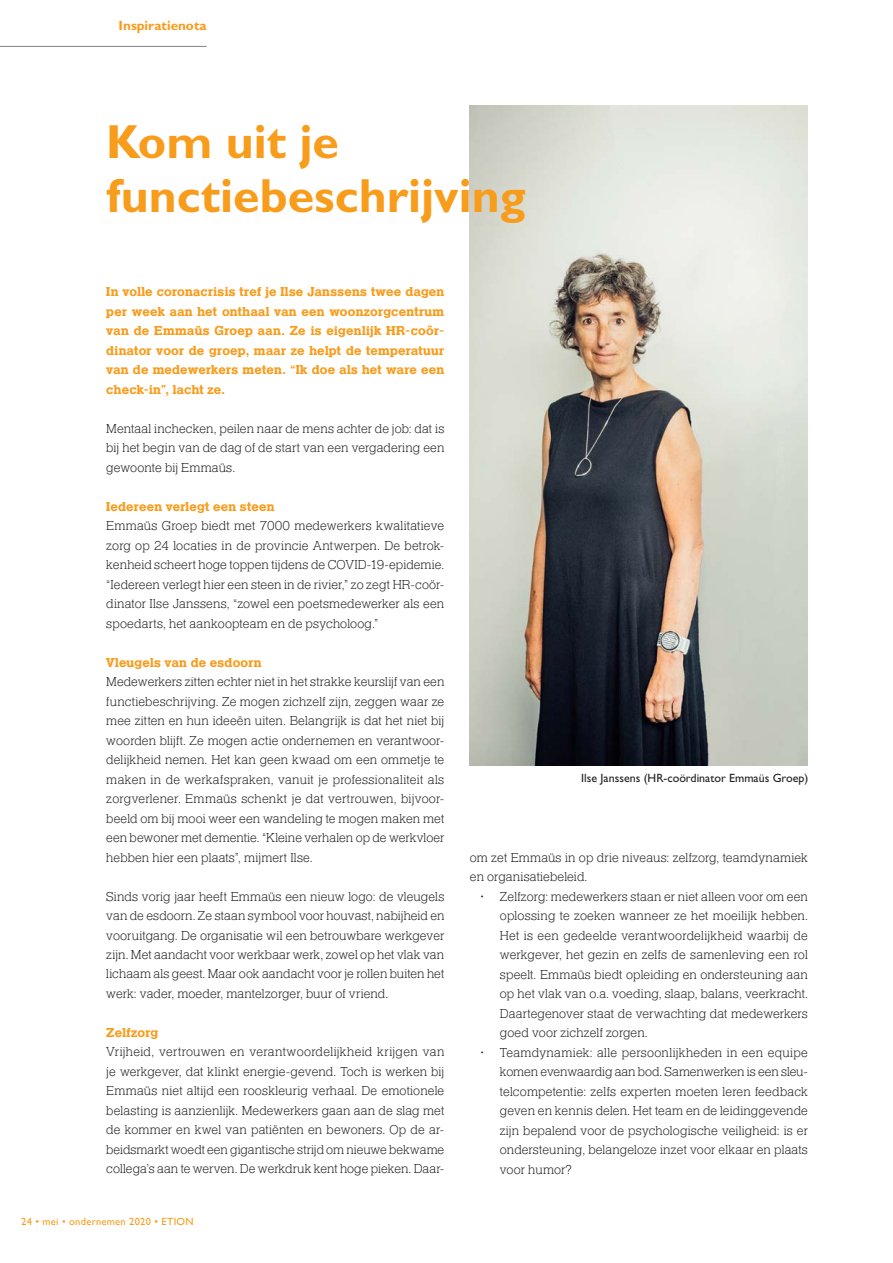
<style>
.page{position:relative;width:893px;height:1263px;background:#fff}
.page>*{position:absolute;margin:0;border:0;box-sizing:border-box;transform-origin:0 0}
.Kop{font:700 48px "Gill Sans Std";color:#f89c1c}
.Body{font:300 13.5px/19.5px "Helserif";letter-spacing:.005em;color:#231f20;text-align:justify}
.Body-2{font:700 13.5px/19.5px "Helserif";letter-spacing:.01em;color:#f89c1c;text-align:justify}
.t1{font:700 13.5px "Gill Sans Std";color:#f89c1c}
.Onderschrift_-_foto{font:12px "Gill Sans Std";color:#231f20}
.t2{font:10.5px "Gill Sans Std";letter-spacing:.025em;color:#f89c1c}
</style>
<div class="page">
<hr style="left:0;top:46px;width:207px;height:1px;background:#818386">
<img style="left:470px;top:106px;width:338px;height:659px">
<p class="t1" style="left:119px;top:18px;width:90px">Inspiratienota</p>
<p class="Kop" style="left:106px;top:114px;width:234px">Kom uit je</p>
<p class="Kop" style="left:106px;top:167px;width:421px">functiebeschrijving</p>
<p class="Body-2" style="left:106px;top:283px;width:340px">In volle coronacrisis tref je Ilse Janssens twee dagen per week aan het onthaal van een woonzorgcentrum van de Emmaüs Groep aan. Ze is eigenlijk HR-coör&shy;dinator voor de groep, maar ze helpt de temperatuur van de medewerkers meten. “Ik doe als het ware een check-in”, lacht ze.</p>
<p class="Body" style="left:106px;top:419px;width:340px">Mentaal inchecken, peilen naar de mens achter de job: dat is bij het begin van de dag of de start van een vergadering een gewoonte bij Emmaüs.</p>
<p class="Body-2" style="left:106px;top:497px;width:170px">Iedereen verlegt een steen</p>
<p class="Body" style="left:106px;top:516px;width:340px">Emmaüs Groep biedt met 7000 medewerkers kwalitatieve zorg op 24 locaties in de provincie Antwerpen. De betrok&shy;kenheid scheert hoge toppen tijdens de COVID-19-epidemie. “Iedereen verlegt hier een steen in de rivier,” zo zegt HR-coör&shy;dinator Ilse Janssens, “zowel een poetsmedewerker als een spoedarts, het aankoopteam en de psycholoog.”</p>
<p class="Body-2" style="left:106px;top:653px;width:157px">Vleugels van de esdoorn</p>
<p class="Body" style="left:106px;top:672px;width:340px">Medewerkers zitten echter niet in het strakke keurslijf van een functiebeschrijving. Ze mogen zichzelf zijn, zeggen waar ze mee zitten en hun ideeën uiten. Belangrijk is dat het niet bij woorden blijft. Ze mogen actie ondernemen en verantwoor&shy;delijkheid nemen. Het kan geen kwaad om een ommetje te maken in de werkafspraken, vanuit je professionaliteit als zorgverlener. Emmaüs schenkt je dat vertrouwen, bijvoor&shy;beeld om bij mooi weer een wandeling te mogen maken met een bewoner met dementie. “Kleine verhalen op de werkvloer hebben hier een plaats”, mijmert Ilse.</p>
<p class="Body" style="left:106px;top:887px;width:340px">Sinds vorig jaar heeft Emmaüs een nieuw logo: de vleugels van de esdoorn. Ze staan symbool voor houvast, nabijheid en vooruitgang. De organisatie wil een betrouwbare werkgever zijn. Met aandacht voor werkbaar werk, zowel op het vlak van lichaam als geest. Maar ook aandacht voor je rollen buiten het werk: vader, moeder, mantelzorger, buur of vriend.</p>
<p class="Body-2" style="left:106px;top:1023px;width:54px">Zelfzorg</p>
<p class="Body" style="left:106px;top:1043px;width:340px">Vrijheid, vertrouwen en verantwoordelijkheid krijgen van je werkgever, dat klinkt energie-gevend. Toch is werken bij Emmaüs niet altijd een rooskleurig verhaal. De emotionele belasting is aanzienlijk. Medewerkers gaan aan de slag met de kommer en kwel van patiënten en bewoners. Op de ar&shy;beidsmarkt woedt een gigantische strijd om nieuwe bekwame collega’s aan te werven. De werkdruk kent hoge pieken. Daar-</p>
<p class="t2" style="left:21px;top:1216px;width:174px">24 • mei • ondernemen 2020 • ETION</p>
<p class="Onderschrift_-_foto" style="left:581px;top:771px;width:228px">Ilse Janssens (HR-coördinator Emmaüs Groep)</p>
<p class="Body" style="left:470px;top:848px;width:340px">om zet Emmaüs in op drie niveaus: zelfzorg, teamdynamiek en organisatiebeleid.</p>
<p class="Body" style="left:500px;top:887px;width:310px;text-indent:-20px">• Zelfzorg: medewerkers staan er niet alleen voor om een oplossing te zoeken wanneer ze het moeilijk hebben.<br>Het is een gedeelde verantwoordelijkheid waarbij de werkgever, het gezin en zelfs de samenleving een rol speelt. Emmaüs biedt opleiding en ondersteuning aan op het vlak van o.a. voeding, slaap, balans, veerkracht.<br>Daartegenover staat de verwachting dat medewerkers goed voor zichzelf zorgen.</p>
<p class="Body" style="left:500px;top:1043px;width:310px;text-indent:-20px">• Teamdynamiek: alle persoonlijkheden in een equipe komen evenwaardig aan bod. Samenwerken is een sleu&shy;telcompetentie: zelfs experten moeten leren feedback geven en kennis delen. Het team en de leidinggevende zijn bepalend voor de psychologische veiligheid: is er ondersteuning, belangeloze inzet voor elkaar en plaats voor humor?</p>
</div>
